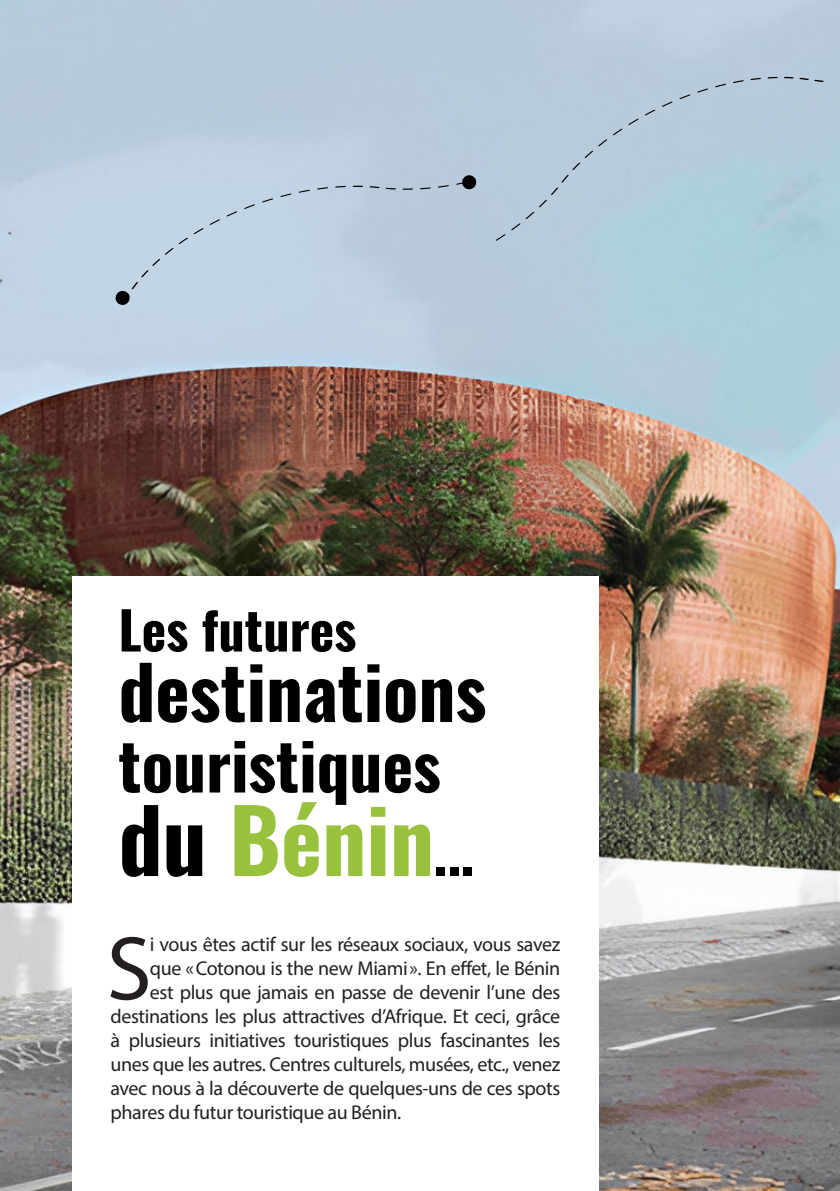
<style>
.page{position:relative;width:840px;height:1191px;background:#fff}
.page>*{position:absolute;margin:0;border:0;box-sizing:border-box;transform-origin:0 0}
.t1{font:91.2px "Myriad Pro";color:#231f20}
.t2{font:700 87.6px "Oswald";color:#98c13c}
.t3{font:700 73px "Oswald";color:#000}
.t4{font:700 65.2px "Oswald";color:#000}
.t5{font:700 52.2px "Oswald";color:#000}
.t6{font:20px "Myriad Pro";letter-spacing:-.02em;color:#231f20}
.s1{color:#000}
.s2{font-size:54px;color:#000}
</style>
<div class="page">
<img style="left:0;top:0;width:839px;height:1191px">
<div style="left:72px;top:576px;width:526px;height:615px;background:#fff"></div>
<svg style="left:122px;top:182px;width:345px;height:119px;background:#bdcfde"></svg>
<svg style="left:461px;top:175px;width:15px;height:15px"></svg>
<svg style="left:115px;top:290px;width:15px;height:15px"></svg>
<svg style="left:495px;top:77px;width:328px;height:164px;background:#b3cad9"></svg>
<p class="t5" style="left:118px;top:603px;width:239px">Les futures</p>
<p class="t3" style="left:118px;top:654px;width:369px">destinations</p>
<p class="t4" style="left:118px;top:732px;width:323px">touristiques</p>
<p class="t2" style="left:118px;top:794px;width:356px"><span class="s1">du</span> Bénin<span class="s2">...</span></p>
<p class="t1" style="left:107px;top:912px;width:46px">S</p>
<p class="t6" style="left:150px;top:932px;width:411px">i vous êtes actif sur les réseaux sociaux, vous savez</p>
<p class="t6" style="left:150px;top:956px;width:411px">que «Cotonou is the new Miami». En effet, le Bénin</p>
<p class="t6" style="left:150px;top:980px;width:412px">est plus que jamais en passe de devenir l’une des</p>
<p class="t6" style="left:110px;top:1004px;width:451px">destinations les plus attractives d’Afrique. Et ceci, grâce</p>
<p class="t6" style="left:110px;top:1028px;width:451px">à plusieurs initiatives touristiques plus fascinantes les</p>
<p class="t6" style="left:110px;top:1052px;width:451px">unes que les autres. Centres culturels, musées, etc., venez</p>
<p class="t6" style="left:110px;top:1076px;width:451px">avec nous à la découverte de quelques-uns de ces spots</p>
<p class="t6" style="left:110px;top:1100px;width:292px">phares du futur touristique au Bénin.</p>
</div>
